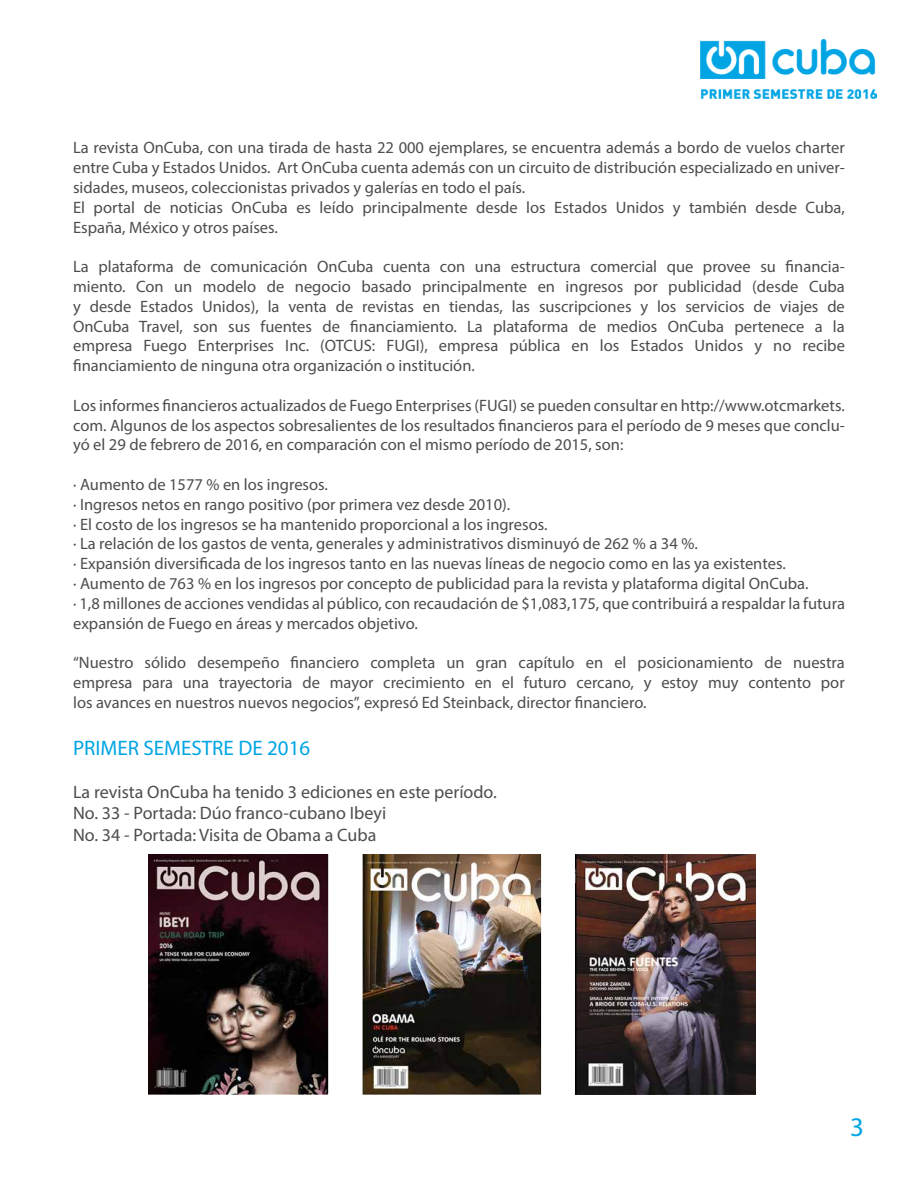
<style>
.page{position:relative;width:918px;height:1188px;background:#fff}
.page>*{position:absolute;margin:0;border:0;box-sizing:border-box;transform-origin:0 0}
.t1{font:27px "Myriad Pro";color:#01a5e4}
.t2{font:21px "Myriad Pro";color:#01a5e4}
.t3{font:18px "Myriad Pro";color:#4d4d4d}
.t4{font:16.5px/19.8px "Myriad Pro";color:#4d4d4d;text-align:justify}
</style>
<div class="page">
<img style="left:700px;top:39px;width:177px;height:60px">
<img style="left:148px;top:855px;width:607px;height:240px">
<p class="t4" style="left:73px;top:138px;width:773px">La revista OnCuba, con una tirada de hasta 22 000 ejemplares, se encuentra además a bordo de vuelos charter entre Cuba y Estados Unidos. Art OnCuba cuenta además con un circuito de distribución especializado en univer&shy;sidades, museos, coleccionistas privados y galerías en todo el país.</p>
<p class="t4" style="left:73px;top:197px;width:773px">El portal de noticias OnCuba es leído principalmente desde los Estados Unidos y también desde Cuba,<br>España, México y otros países.</p>
<p class="t4" style="left:73px;top:256px;width:773px">La plataforma de comunicación OnCuba cuenta con una estructura comercial que provee su financia&shy;miento. Con un modelo de negocio basado principalmente en ingresos por publicidad (desde Cuba y desde Estados Unidos), la venta de revistas en tiendas, las suscripciones y los servicios de viajes de OnCuba Travel, son sus fuentes de financiamiento. La plataforma de medios OnCuba pertenece a la empresa Fuego Enterprises Inc. (OTCUS: FUGI), empresa pública en los Estados Unidos y no recibe financiamiento de ninguna otra organización o institución.</p>
<p class="t4" style="left:73px;top:395px;width:773px">Los informes financieros actualizados de Fuego Enterprises (FUGI) se pueden consultar en http://www.otcmarkets. com. Algunos de los aspectos sobresalientes de los resultados financieros para el período de 9 meses que conclu&shy;yó el 29 de febrero de 2016, en comparación con el mismo período de 2015, son:</p>
<p class="t4" style="left:73px;top:474px;width:256px">· Aumento de 1577 % en los ingresos.</p>
<p class="t4" style="left:73px;top:494px;width:439px">· Ingresos netos en rango positivo (por primera vez desde 2010).</p>
<p class="t4" style="left:73px;top:514px;width:476px">· El costo de los ingresos se ha mantenido proporcional a los ingresos.</p>
<p class="t4" style="left:73px;top:534px;width:626px">· La relación de los gastos de venta, generales y administrativos disminuyó de 262 % a 34 %.</p>
<p class="t4" style="left:73px;top:553px;width:714px">· Expansión diversificada de los ingresos tanto en las nuevas líneas de negocio como en las ya existentes.</p>
<p class="t4" style="left:73px;top:573px;width:737px">· Aumento de 763 % en los ingresos por concepto de publicidad para la revista y plataforma digital OnCuba.</p>
<p class="t4" style="left:73px;top:593px;width:773px">· 1,8 millones de acciones vendidas al público, con recaudación de $1,083,175, que contribuirá a respaldar la futura expansión de Fuego en áreas y mercados objetivo.</p>
<p class="t4" style="left:73px;top:652px;width:773px">“Nuestro sólido desempeño financiero completa un gran capítulo en el posicionamiento de nuestra empresa para una trayectoria de mayor crecimiento en el futuro cercano, y estoy muy contento por los avances en nuestros nuevos negocios”, expresó Ed Steinback, director financiero.</p>
<p class="t2" style="left:73px;top:735px;width:239px">PRIMER SEMESTRE DE 2016</p>
<p class="t3" style="left:73px;top:781px;width:425px">La revista OnCuba ha tenido 3 ediciones en este período.</p>
<p class="t3" style="left:73px;top:802px;width:315px">No. 33 - Portada: Dúo franco-cubano Ibeyi</p>
<p class="t3" style="left:73px;top:824px;width:305px">No. 34 - Portada: Visita de Obama a Cuba</p>
<h1 class="t1" style="left:850px;top:1110px;width:15px">3</h1>
</div>
